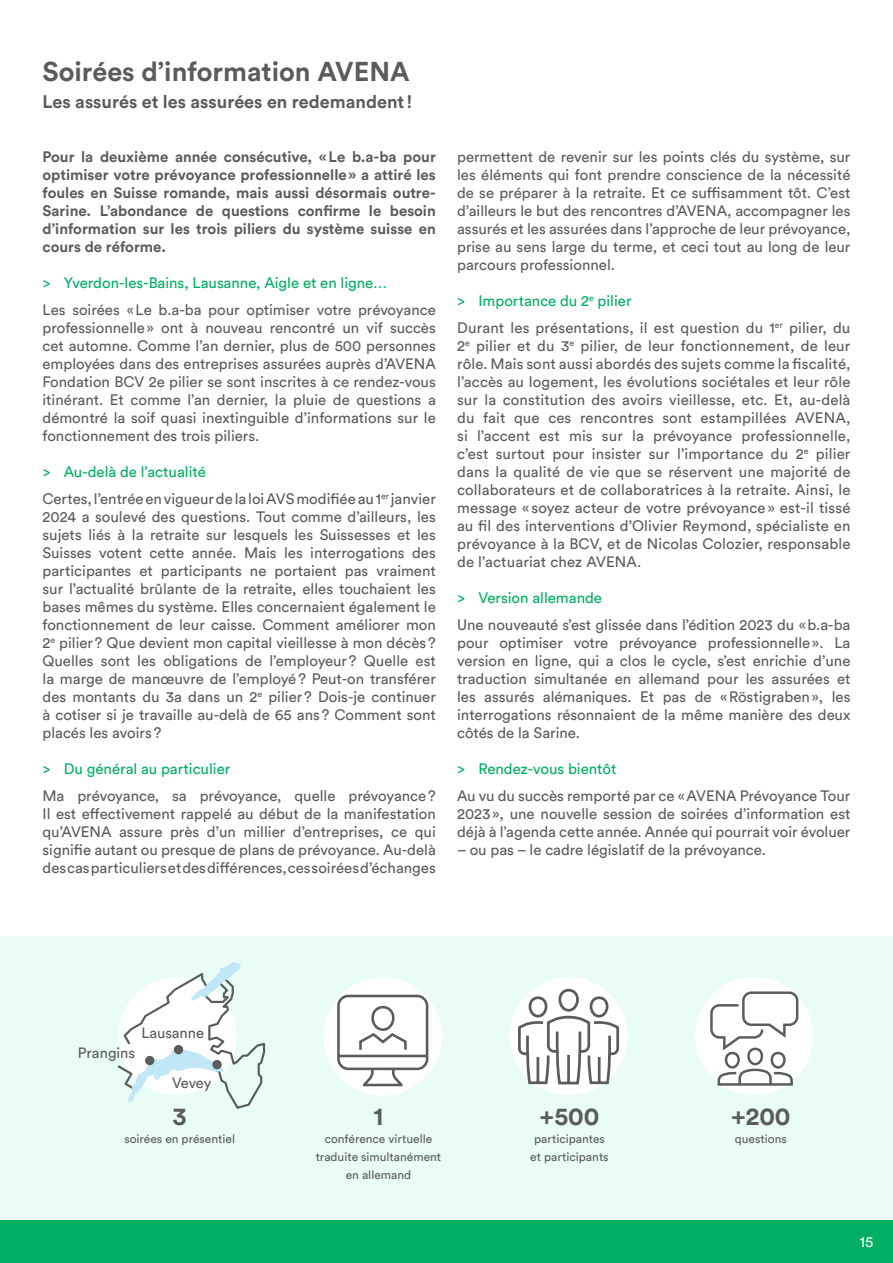
<style>
.page{position:relative;width:893px;height:1263px;background:#fff}
.page>*{position:absolute;margin:0;border:0;box-sizing:border-box;transform-origin:0 0}
.Titre{font:700 27px "Circular Std";color:#5a5c5b}
.courant_thèmes{font:700 25.05px "Circular Std";color:#5a5c5b}
.sous-titre{font:700 18px "Circular Std";color:#5a5c5b}
.courant{font:15px/18px "Circular Std";color:#5a5c5b;text-align:justify}
.Intro{font:700 15px/18px "Circular Std";color:#5a5c5b;text-align:justify}
.t1{font:15px "Circular Std";color:#00af61}
.t2{font:15px "Circular Std";color:#fff}
.courant_thèmes-2{font:14.7px "Circular Std";color:#5a5c5b}
.courant_thèmes-3{font:12px/18px "Circular Std";color:#5a5c5b;text-align:center}
</style>
<div class="page">
<div style="left:0;top:936px;width:893px;height:295px;background:#eafcf6"></div>
<div style="left:509px;top:977px;width:119px;height:118px;background:#fff;border-radius:50%"></div>
<svg style="left:518px;top:988px;width:102px;height:97px"></svg>
<div style="left:695px;top:977px;width:118px;height:118px;background:#fff;border-radius:50%"></div>
<svg style="left:709px;top:990px;width:90px;height:96px"></svg>
<div style="left:324px;top:977px;width:118px;height:119px;background:#fff;border-radius:50%"></div>
<svg style="left:337px;top:993px;width:93px;height:94px"></svg>
<svg style="left:117px;top:962px;width:149px;height:147px"></svg>
<div style="left:212px;top:1060px;width:10px;height:9px;background:#5a5c5b;border-radius:50%"></div>
<div style="left:145px;top:1056px;width:9px;height:9px;background:#5a5c5b;border-radius:50%"></div>
<div style="left:174px;top:1045px;width:9px;height:9px;background:#5a5c5b;border-radius:50%"></div>
<div style="left:0;top:1220px;width:893px;height:43px;background:#00af61"></div>
<p class="Titre" style="left:43px;top:54px;width:369px">Soirées d’information AVENA</p>
<p class="sous-titre" style="left:43px;top:90px;width:371px">Les assurés et les assurées en redemandent!</p>
<p class="Intro" style="left:43px;top:147px;width:395px">Pour la deuxième année consécutive, «Le b.a-ba pour optimiser votre prévoyance professionnelle» a attiré les foules en Suisse romande, mais aussi désormais outre-Sarine. L’abondance de questions confirme le besoin d’information sur les trois piliers du système suisse en cours de réforme.</p>
<p class="t1" style="left:64px;top:274px;width:325px">Yverdon-les-Bains, Lausanne, Aigle et en ligne…</p>
<p class="courant" style="left:43px;top:301px;width:395px">Les soirées «Le b.a-ba pour optimiser votre prévoyance professionnelle» ont à nouveau rencontré un vif succès cet automne. Comme l’an dernier, plus de 500 personnes employées dans des entreprises assurées auprès d’AVENA Fondation BCV 2e pilier se sont inscrites à ce rendez-vous itinérant. Et comme l’an dernier, la pluie de questions a démontré la soif quasi inextinguible d’informations sur le fonctionnement des trois piliers.</p>
<p class="t1" style="left:64px;top:463px;width:144px">Au-delà de l’actualité</p>
<p class="courant" style="left:43px;top:490px;width:395px">Certes, l’entrée en vigueur de la loi AVS modifiée au 1<sup>er</sup> janvier 2024 a soulevé des questions. Tout comme d’ailleurs, les sujets liés à la retraite sur lesquels les Suissesses et les Suisses votent cette année. Mais les interrogations des participantes et participants ne portaient pas vraiment sur l’actualité brûlante de la retraite, elles touchaient les bases mêmes du système. Elles concernaient également le fonctionnement de leur caisse. Comment améliorer mon 2<sup>e</sup> pilier? Que devient mon capital vieillesse à mon décès?<br>Quelles sont les obligations de l’employeur? Quelle est la marge de manœuvre de l’employé? Peut-on transférer des montants du 3a dans un 2<sup>e</sup> pilier? Dois-je continuer à cotiser si je travaille au-delà de 65 ans? Comment sont placés les avoirs?</p>
<p class="t1" style="left:64px;top:760px;width:168px">Du général au particulier</p>
<p class="courant" style="left:43px;top:787px;width:395px">Ma prévoyance, sa prévoyance, quelle prévoyance?<br>Il est effectivement rappelé au début de la manifestation qu’AVENA assure près d’un millier d’entreprises, ce qui signifie autant ou presque de plans de prévoyance. Au‑delà des cas particuliers et des différences, ces soirées d’échanges</p>
<p class="courant" style="left:457px;top:148px;width:395px">permettent de revenir sur les points clés du système, sur les éléments qui font prendre conscience de la nécessité de se préparer à la retraite. Et ce suffisamment tôt. C’est d’ailleurs le but des rencontres d’AVENA, accompagner les assurés et les assurées dans l’approche de leur prévoyance, prise au sens large du terme, et ceci tout au long de leur parcours professionnel.</p>
<p class="t1" style="left:478px;top:292px;width:155px">Importance du 2<sup>e</sup> pilier</p>
<p class="courant" style="left:457px;top:319px;width:395px">Durant les présentations, il est question du 1<sup>er</sup> pilier, du 2<sup>e</sup> pilier et du 3<sup>e</sup> pilier, de leur fonctionnement, de leur rôle. Mais sont aussi abordés des sujets comme la fiscalité, l’accès au logement, les évolutions sociétales et leur rôle sur la constitution des avoirs vieillesse, etc. Et, au-delà du fait que ces rencontres sont estampillées AVENA, si l’accent est mis sur la prévoyance professionnelle, c’est surtout pour insister sur l’importance du 2<sup>e</sup> pilier dans la qualité de vie que se réservent une majorité de collaborateurs et de collaboratrices à la retraite. Ainsi, le message « soyez acteur de votre prévoyance » est-il tissé au fil des interventions d’Olivier Reymond, spécialiste en prévoyance à la BCV, et de Nicolas Colozier, responsable de l’actuariat chez AVENA.</p>
<p class="t1" style="left:478px;top:589px;width:125px">Version allemande</p>
<p class="courant" style="left:457px;top:616px;width:395px">Une nouveauté s’est glissée dans l’édition 2023 du «b.a‑ba pour optimiser votre prévoyance professionnelle». La version en ligne, qui a clos le cycle, s’est enrichie d’une traduction simultanée en allemand pour les assurées et les assurés alémaniques. Et pas de «Röstigraben», les interrogations résonnaient de la même manière des deux côtés de la Sarine.</p>
<p class="t1" style="left:478px;top:760px;width:139px">Rendez-vous bientôt</p>
<p class="courant" style="left:457px;top:787px;width:395px">Au vu du succès remporté par ce «AVENA Prévoyance Tour 2023», une nouvelle session de soirées d’information est déjà à l’agenda cette année. Année qui pourrait voir évoluer</p>
<p class="courant" style="left:457px;top:841px;width:310px">– ou pas – le cadre législatif de la prévoyance.</p>
<p class="courant_thèmes-2" style="left:78px;top:1044px;width:59px">Prangins</p>
<p class="courant_thèmes-2" style="left:141px;top:1024px;width:64px">Lausanne</p>
<p class="courant_thèmes-2" style="left:172px;top:1074px;width:41px">Vevey</p>
<p class="courant_thèmes" style="left:173px;top:1100px;width:15px">3</p>
<p class="courant_thèmes-3" style="left:124px;top:1130px;width:112px">soirées en présentiel</p>
<p class="courant_thèmes" style="left:374px;top:1100px;width:11px">1</p>
<p class="courant_thèmes-3" style="left:316px;top:1130px;width:127px">conférence virtuelle traduite simultanément en allemand</p>
<p class="courant_thèmes" style="left:540px;top:1100px;width:61px">+500</p>
<p class="courant_thèmes-3" style="left:530px;top:1130px;width:80px">participantes et participants</p>
<p class="courant_thèmes" style="left:731px;top:1100px;width:61px">+200</p>
<p class="courant_thèmes-3" style="left:735px;top:1130px;width:53px">questions</p>
<p class="t2" style="left:860px;top:1233px;width:15px">15</p>
</div>
